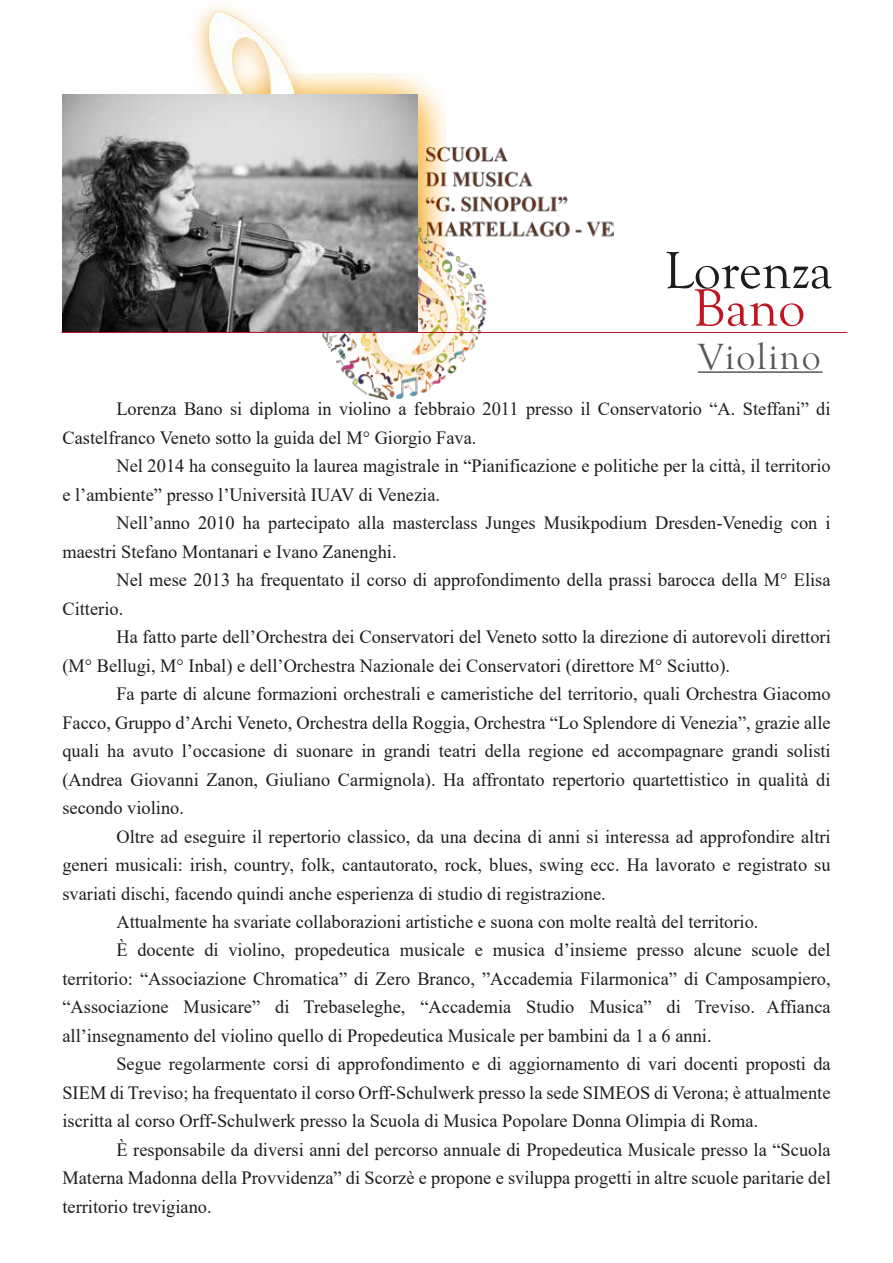
<style>
.page{position:relative;width:893px;height:1263px;background:#fff}
.page>*{position:absolute;margin:0;border:0;box-sizing:border-box;transform-origin:0 0}
.t1{font:54px "Goudy Old Style T";color:#1d1d1b}
.t2{font:54px "Goudy Old Style T";color:#be1622}
.t3{font:37.5px "Goudy Old Style T";letter-spacing:.045em;color:#575756}
.t4{font:18.75px/28.5px "Times New Roman";color:#1d1d1b}
</style>
<div class="page">
<img style="left:194px;top:5px;width:420px;height:394px">
<hr style="left:698px;top:371px;width:124px;height:2px;background:#575756">
<hr style="left:62px;top:332px;width:785px;height:1px;background:#be1622">
<img style="left:62px;top:94px;width:356px;height:238px">
<h1 class="t1" style="left:664px;top:241px;width:170px">Lorenza</h1>
<h1 class="t2" style="left:693px;top:278px;width:114px">Bano</h1>
<h2 class="t3" style="left:698px;top:336px;width:124px">Violino</h2>
<p class="t4" style="left:62px;top:394px;width:770px;text-indent:54px">Lorenza Bano si diploma in violino a febbraio 2011 presso il Conservatorio “A. Steffani” di<br>Castelfranco Veneto sotto la guida del M° Giorgio Fava.</p>
<p class="t4" style="left:62px;top:451px;width:770px;text-indent:54px">Nel 2014 ha conseguito la laurea magistrale in “Pianificazione e politiche per la città, il territorio e l’ambiente” presso l’Università IUAV di Venezia.</p>
<p class="t4" style="left:62px;top:508px;width:770px;text-indent:54px">Nell’anno 2010 ha partecipato alla masterclass Junges Musikpodium Dresden-Venedig con i maestri Stefano Montanari e Ivano Zanenghi.</p>
<p class="t4" style="left:62px;top:565px;width:770px;text-indent:54px">Nel mese 2013 ha frequentato il corso di approfondimento della prassi barocca della M° Elisa<br>Citterio.</p>
<p class="t4" style="left:62px;top:622px;width:770px;text-indent:54px">Ha fatto parte dell’Orchestra dei Conservatori del Veneto sotto la direzione di autorevoli direttori (M° Bellugi, M° Inbal) e dell’Orchestra Nazionale dei Conservatori (direttore M° Sciutto).</p>
<p class="t4" style="left:62px;top:679px;width:770px;text-align:justify;text-indent:54px">Fa parte di alcune formazioni orchestrali e cameristiche del territorio, quali Orchestra Giacomo Facco, Gruppo d’Archi Veneto, Orchestra della Roggia, Orchestra “Lo Splendore di Venezia”, grazie alle quali ha avuto l’occasione di suonare in grandi teatri della regione ed accompagnare grandi solisti (Andrea Giovanni Zanon, Giuliano Carmignola). Ha affrontato repertorio quartettistico in qualità di secondo violino.</p>
<p class="t4" style="left:116px;top:821px;width:716px">Oltre ad eseguire il repertorio classico, da una decina di anni si interessa ad approfondire altri</p>
<p class="t4" style="left:62px;top:850px;width:770px">generi musicali: irish, country, folk, cantautorato, rock, blues, swing ecc. Ha lavorato e registrato su</p>
<p class="t4" style="left:62px;top:878px;width:545px">svariati dischi, facendo quindi anche esperienza di studio di registrazione.</p>
<p class="t4" style="left:116px;top:907px;width:644px">Attualmente ha svariate collaborazioni artistiche e suona con molte realtà del territorio.</p>
<p class="t4" style="left:116px;top:935px;width:716px">È docente di violino, propedeutica musicale e musica d’insieme presso alcune scuole del</p>
<p class="t4" style="left:62px;top:964px;width:770px">territorio: “Associazione Chromatica” di Zero Branco, ”Accademia Filarmonica” di Camposampiero,</p>
<p class="t4" style="left:62px;top:992px;width:770px">“Associazione Musicare” di Trebaseleghe, “Accademia Studio Musica” di Treviso. Affianca</p>
<p class="t4" style="left:62px;top:1021px;width:651px">all’insegnamento del violino quello di Propedeutica Musicale per bambini da 1 a 6 anni.</p>
<p class="t4" style="left:116px;top:1049px;width:716px">Segue regolarmente corsi di approfondimento e di aggiornamento di vari docenti proposti da</p>
<p class="t4" style="left:62px;top:1078px;width:770px">SIEM di Treviso; ha frequentato il corso Orff-Schulwerk presso la sede SIMEOS di Verona; è attualmente</p>
<p class="t4" style="left:62px;top:1106px;width:697px">iscritta al corso Orff-Schulwerk presso la Scuola di Musica Popolare Donna Olimpia di Roma.</p>
<p class="t4" style="left:116px;top:1135px;width:716px">È responsabile da diversi anni del percorso annuale di Propedeutica Musicale presso la “Scuola</p>
<p class="t4" style="left:62px;top:1163px;width:770px">Materna Madonna della Provvidenza” di Scorzè e propone e sviluppa progetti in altre scuole paritarie del</p>
<p class="t4" style="left:62px;top:1192px;width:151px">territorio trevigiano.</p>
</div>
